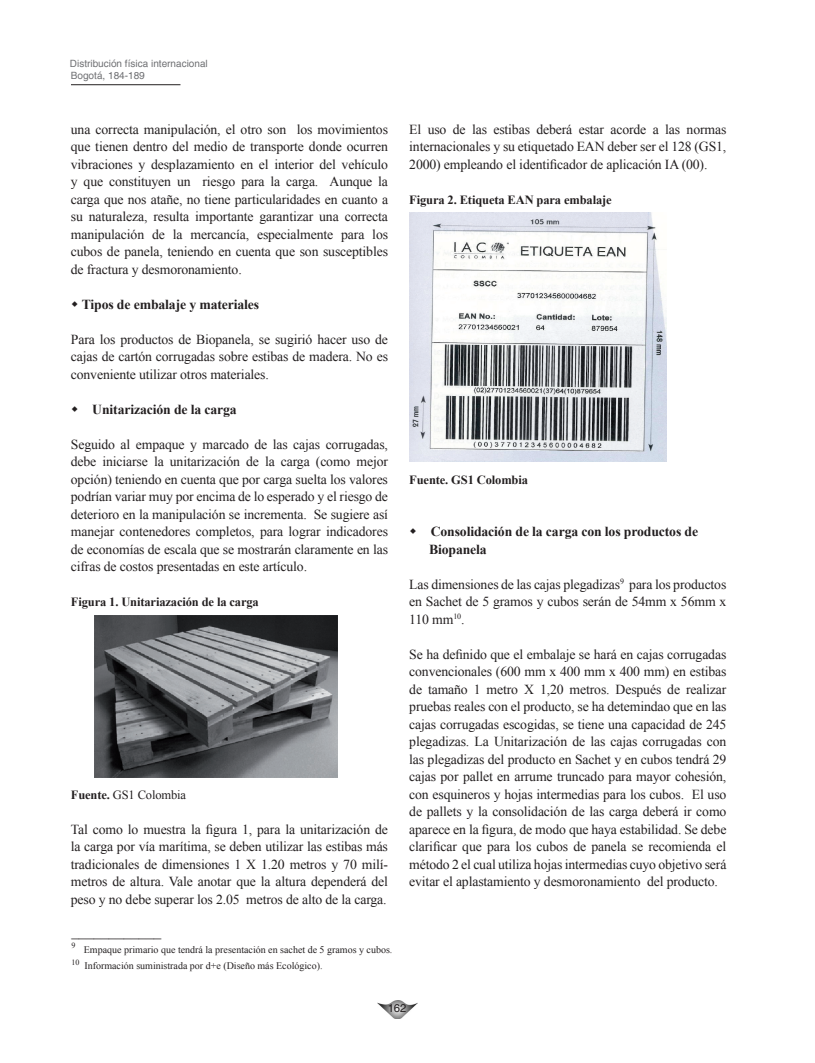
<style>
.page{position:relative;width:815px;height:1063px;background:#fff}
.page>*{position:absolute;margin:0;border:0;box-sizing:border-box;transform-origin:0 0}
.t1{font:15px "Times New Roman";color:#231f20}
.t2{font:13.75px/17.5px "Times New Roman";letter-spacing:-.01em;color:#231f20;text-align:justify}
.t3{font:700 13.75px/17.5px "Times New Roman";letter-spacing:-.01em;color:#231f20}
.t4{font:700 12.5px "Times New Roman";letter-spacing:-.01em;color:#231f20}
.t5{font:12.5px "Times New Roman";letter-spacing:-.01em;color:#231f20}
.t6{font:11.25px "Helvetica";color:#231f20}
.t7{font:10px "Times New Roman";color:#231f20}
.t8{font:10px/12.9px "Helvetica";color:#6f7073}
.t9{font:8px "Times New Roman";color:#231f20}
.s1{font-weight:700}
</style>
<div class="page">
<hr style="left:71px;top:84px;width:109px;height:1px;background:#231f20">
<img style="left:377px;top:1000px;width:41px;height:19px">
<img style="left:95px;top:616px;width:243px;height:162px">
<img style="left:409px;top:213px;width:258px;height:248px">
<p class="t8" style="left:70px;top:57px;width:139px">Distribución física internacional<br>Bogotá, 184-189</p>
<p class="t2" style="left:71px;top:120px;width:319px">una correcta manipulación, el otro son los movimientos que tienen dentro del medio de transporte donde ocurren vibraciones y desplazamiento en el interior del vehículo y que constituyen un riesgo para la carga. Aunque la carga que nos atañe, no tiene particularidades en cuanto a su naturaleza, resulta importante garantizar una correcta manipulación de la mercancía, especialmente para los cubos de panela, teniendo en cuenta que son susceptibles de fractura y desmoronamiento.</p>
<p class="t3" style="left:82px;top:295px;width:179px">Tipos de embalaje y materiales</p>
<p class="t2" style="left:71px;top:330px;width:319px">Para los productos de Biopanela, se sugirió hacer uso de cajas de cartón corrugadas sobre estibas de madera. No es conveniente utilizar otros materiales.</p>
<p class="t3" style="left:92px;top:400px;width:146px">Unitarización de la carga</p>
<p class="t2" style="left:71px;top:435px;width:319px">Seguido al empaque y marcado de las cajas corrugadas, debe iniciarse la unitarización de la carga (como mejor opción) teniendo en cuenta que por carga suelta los valores podrían variar muy por encima de lo esperado y el riesgo de deterioro en la manipulación se incrementa. Se sugiere así manejar contenedores completos, para lograr indicadores de economías de escala que se mostrarán claramente en las cifras de costos presentadas en este artículo.</p>
<p class="t4" style="left:71px;top:593px;width:189px">Figura 1. Unitariazación de la carga</p>
<p class="t5" style="left:71px;top:786px;width:117px"><span class="s1">Fuente.</span> GS1 Colombia</p>
<p class="t2" style="left:71px;top:820px;width:319px">Tal como lo muestra la figura 1, para la unitarización de la carga por vía marítima, se deben utilizar las estibas más tradicionales de dimensiones 1 X 1.20 metros y 70 milí&shy;metros de altura. Vale anotar que la altura dependerá del peso y no debe superar los 2.05 metros de alto de la carga.</p>
<p class="t1" style="left:71px;top:921px;width:91px">____________</p>
<p class="t9" style="left:71px;top:940px;width:6px">9</p>
<p class="t7" style="left:84px;top:943px;width:310px">Empaque primario que tendrá la presentación en sachet de 5 gramos y cubos.</p>
<p class="t9" style="left:71px;top:957px;width:10px">10</p>
<p class="t7" style="left:84px;top:959px;width:240px">Información suministrada por d+e (Diseño más Ecológico).</p>
<p class="t2" style="left:409px;top:120px;width:319px">El uso de las estibas deberá estar acorde a las normas internacionales y su etiquetado EAN deber ser el 128 (GS1, 2000) empleando el identificador de aplicación IA (00).</p>
<p class="t4" style="left:409px;top:191px;width:204px">Figura 2. Etiqueta EAN para embalaje</p>
<p class="t4" style="left:409px;top:471px;width:120px">Fuente. GS1 Colombia</p>
<p class="t3" style="left:429px;top:522px;width:271px">Consolidación de la carga con los productos de<br>Biopanela</p>
<p class="t2" style="left:409px;top:575px;width:319px">Las dimensiones de las cajas plegadizas<sup>9</sup> para los productos en Sachet de 5 gramos y cubos serán de 54mm x 56mm x 110 mm<sup>10</sup>.</p>
<p class="t2" style="left:409px;top:645px;width:319px">Se ha definido que el embalaje se hará en cajas corrugadas convencionales (600 mm x 400 mm x 400 mm) en estibas de tamaño 1 metro X 1,20 metros. Después de realizar pruebas reales con el producto, se ha detemindao que en las cajas corrugadas escogidas, se tiene una capacidad de 245 plegadizas. La Unitarización de las cajas corrugadas con las plegadizas del producto en Sachet y en cubos tendrá 29 cajas por pallet en arrume truncado para mayor cohesión, con esquineros y hojas intermedias para los cubos. El uso de pallets y la consolidación de las carga deberá ir como aparece en la figura, de modo que haya estabilidad. Se debe clarificar que para los cubos de panela se recomienda el método 2 el cual utiliza hojas intermedias cuyo objetivo será evitar el aplastamiento y desmoronamiento del producto.</p>
<p class="t6" style="left:388px;top:1001px;width:20px">162</p>
</div>
